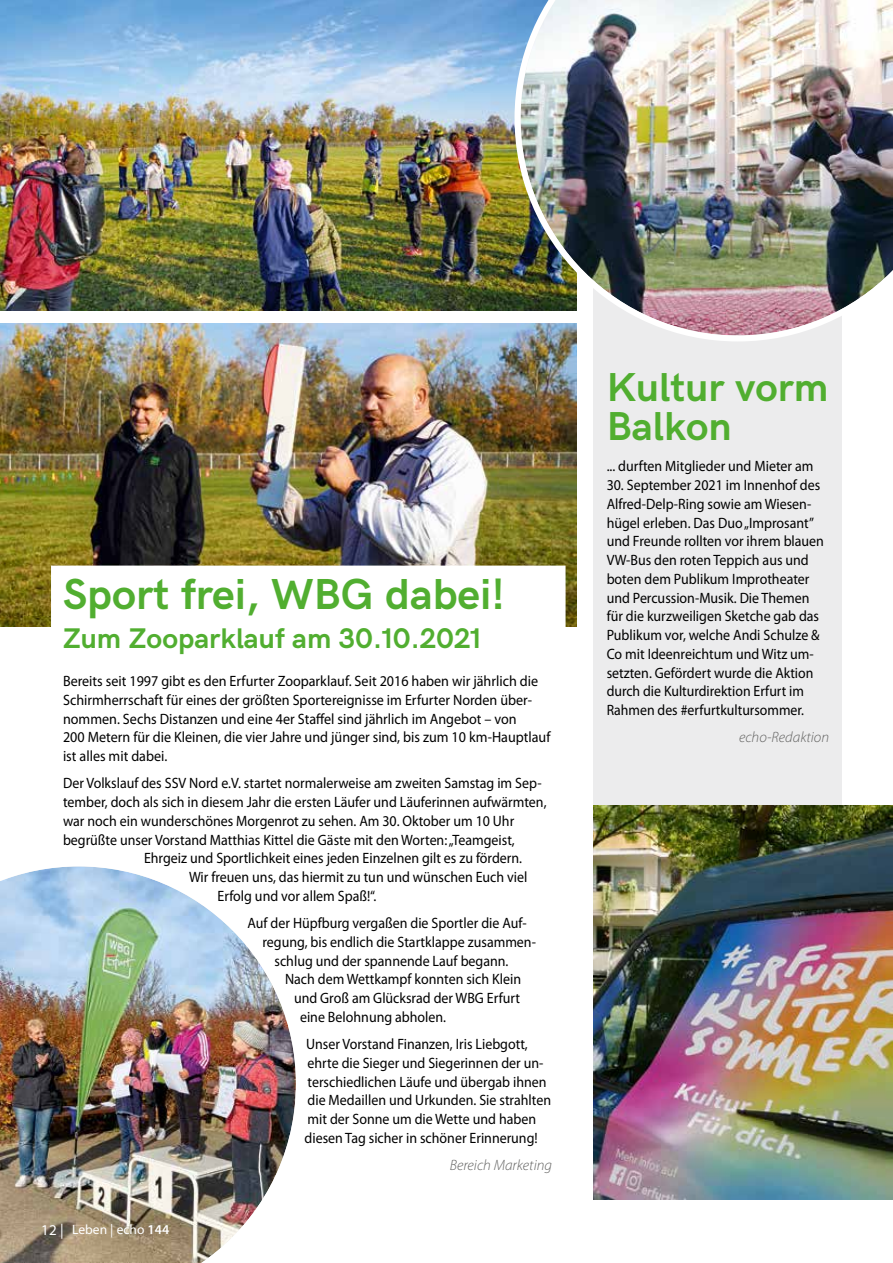
<style>
.page{position:relative;width:893px;height:1263px;background:#fff}
.page>*{position:absolute;margin:0;border:0;box-sizing:border-box;transform-origin:0 0}
.t1{font:700 43.5px "HK Grotesk";color:#51ae30}
.t2{font:700 40.5px/39px "HK Grotesk";color:#51ae30}
.t3{font:700 28.5px "HK Grotesk";color:#51ae30}
.t4{font:15px/18.8px "Myriad Pro";color:#000;scale:.93 1}
.t5{font:15px/18.8px "Myriad Pro";color:#000;scale:.94 1}
.t6{font:italic 300 15px "Myriad Pro";color:#636362}
.t7{font:13.5px "Myriad Pro";color:#fff}
.s1{font-size:15px}
.s2{font-weight:600}
</style>
<div class="page">
<div style="left:594px;top:100px;width:248px;height:1099px;background:#ececed"></div>
<img style="left:0;top:323px;width:577px;height:303px">
<svg style="left:45px;top:560px;width:527px;height:67px"></svg>
<img style="left:0;top:866px;width:296px;height:397px">
<img style="left:0;top:0;width:514px;height:310px">
<img style="left:514px;top:0;width:379px;height:341px">
<img style="left:594px;top:806px;width:299px;height:393px">
<h1 class="t1" style="left:63px;top:562px;width:444px">Sport frei, WBG dabei!</h1>
<h3 class="t3" style="left:63px;top:617px;width:420px">Zum Zooparklauf am 30.10.2021</h3>
<p class="t5" style="left:63px;top:671px;width:520px">Bereits seit 1997 gibt es den Erfurter Zooparklauf. Seit 2016 haben wir jährlich die Schirmherrschaft für eines der größten Sportereignisse im Erfurter Norden über&shy;nommen. Sechs Distanzen und eine 4er Staffel sind jährlich im Angebot – von<br>200 Metern für die Kleinen, die vier Jahre und jünger sind, bis zum 10 km-Hauptlauf ist alles mit dabei.</p>
<p class="t4" style="left:63px;top:774px;width:516px">Der Volkslauf des SSV Nord e.V. startet normalerweise am zweiten Samstag im Sep-</p>
<p class="t4" style="left:63px;top:792px;width:521px">tember, doch als sich in diesem Jahr die ersten Läufer und Läuferinnen aufwärmten,</p>
<p class="t4" style="left:63px;top:811px;width:487px">war noch ein wunderschönes Morgenrot zu sehen. Am 30. Oktober um 10 Uhr</p>
<p class="t4" style="left:63px;top:830px;width:487px">begrüßte unser Vorstand Matthias Kittel die Gäste mit den Worten: „Teamgeist,</p>
<p class="t4" style="left:144px;top:849px;width:408px">Ehrgeiz und Sportlichkeit eines jeden Einzelnen gilt es zu fördern.</p>
<p class="t4" style="left:189px;top:867px;width:365px">Wir freuen uns, das hiermit zu tun und wünschen Euch viel</p>
<p class="t4" style="left:218px;top:886px;width:172px">Erfolg und vor allem Spaß!“.</p>
<p class="t4" style="left:248px;top:913px;width:301px">Auf der Hüpfburg vergaßen die Sportler die Auf-</p>
<p class="t4" style="left:263px;top:932px;width:296px">regung, bis endlich die Startklappe zusammen-</p>
<p class="t4" style="left:275px;top:951px;width:253px">schlug und der spannende Lauf begann.</p>
<p class="t4" style="left:285px;top:970px;width:255px">Nach dem Wettkampf konnten sich Klein</p>
<p class="t4" style="left:294px;top:988px;width:244px">und Groß am Glücksrad der WBG Erfurt</p>
<p class="t4" style="left:300px;top:1007px;width:159px">eine Belohnung abholen.</p>
<p class="t4" style="left:305px;top:1034px;width:267px">Unser Vorstand Finanzen, Iris Liebgott, ehrte die Sieger und Siegerinnen der un&shy;terschiedlichen Läufe und übergab ihnen die Medaillen und Urkunden. Sie strahlten mit der Sonne um die Wette und haben diesen Tag sicher in schöner Erinnerung!</p>
<p class="t6" style="left:450px;top:1157px;width:104px">Bereich Marketing</p>
<p class="t7" style="left:41px;top:1221px;width:129px"><span class="s1">12 |</span> Leben | echo <span class="s2">144</span></p>
<h2 class="t2" style="left:607px;top:364px;width:223px">Kultur vorm<br>Balkon</h2>
<p class="t4" style="left:607px;top:457px;width:224px">... durften Mitglieder und Mieter am</p>
<p class="t4" style="left:607px;top:475px;width:235px">30. September 2021 im Innenhof des Alfred-Delp-Ring sowie am Wiesen&shy;hügel erleben. Das Duo „Improsant” und Freunde rollten vor ihrem blauen VW-Bus den roten Teppich aus und boten dem Publikum Improtheater und Percussion-Musik. Die Themen für die kurzweiligen Sketche gab das Publikum vor, welche Andi Schulze &amp; Co mit Ideenreichtum und Witz um&shy;setzten. Gefördert wurde die Aktion durch die Kulturdirektion Erfurt im Rahmen des #erfurtkultursommer.</p>
<p class="t6" style="left:739px;top:729px;width:92px">echo-Redaktion</p>
</div>
